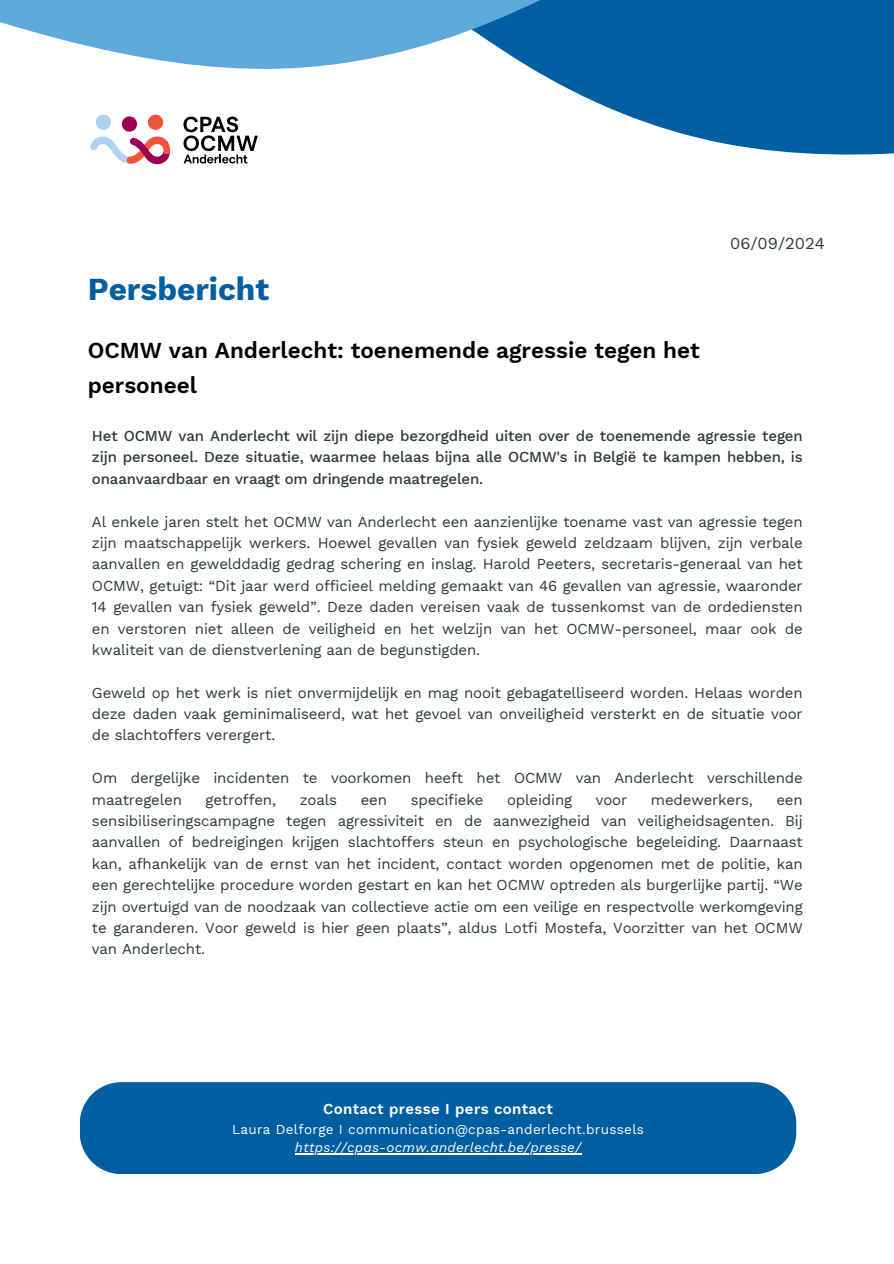
<style>
.page{position:relative;width:894px;height:1264px;background:#fff}
.page>*{position:absolute;margin:0;border:0;box-sizing:border-box;transform-origin:0 0}
.t1{font:700 31.5px "Work Sans";color:#005fa0}
.t2{font:600 22.5px/34.8px "Work Sans";color:#000}
.t3{font:16.5px "Work Sans";color:#2e3938}
.t4{font:15px/21.3px "Work Sans";letter-spacing:-.01em;color:#2e3938;text-align:justify}
.t5{font:500 15px/21.3px "Work Sans";letter-spacing:-.01em;color:#2e3938;text-align:justify}
.t6{font:600 15px "Work Sans";letter-spacing:.025em;color:#fff}
.t7{font:13.5px "Work Sans";letter-spacing:.025em;color:#fff}
.t8{font:italic 13.5px "Work Sans";letter-spacing:.025em;color:#fff}
</style>
<div class="page">
<svg style="left:155px;top:123px;width:738px;height:42px"></svg>
<svg style="left:0;top:0;width:893px;height:123px"></svg>
<svg style="left:90px;top:115px;width:80px;height:49px"></svg>
<svg style="left:183px;top:117px;width:75px;height:46px"></svg>
<div style="left:80px;top:1082px;width:716px;height:92px;background:#005fa0"></div>
<hr style="left:295px;top:1152px;width:286px;height:2px;background:#fff">
<h2 class="t1" style="left:88px;top:271px;width:183px">Persbericht</h2>
<h1 class="t2" style="left:88px;top:333px;width:613px">OCMW van Anderlecht: toenemende agressie tegen het personeel</h1>
<h3 class="t3" style="left:729px;top:233px;width:96px">06/09/2024</h3>
<p class="t5" style="left:92px;top:425px;width:712px">Het OCMW van Anderlecht wil zijn diepe bezorgdheid uiten over de toenemende agressie tegen zijn personeel. Deze situatie, waarmee helaas bijna alle OCMW's in België te kampen hebben, is onaanvaardbaar en vraagt om dringende maatregelen.</p>
<p class="t4" style="left:92px;top:511px;width:712px">Al enkele jaren stelt het OCMW van Anderlecht een aanzienlijke toename vast van agressie tegen zijn maatschappelijk werkers. Hoewel gevallen van fysiek geweld zeldzaam blijven, zijn verbale aanvallen en gewelddadig gedrag schering en inslag. Harold Peeters, secretaris-generaal van het OCMW, getuigt: “Dit jaar werd officieel melding gemaakt van 46 gevallen van agressie, waaronder 14 gevallen van fysiek geweld”. Deze daden vereisen vaak de tussenkomst van de ordediensten en verstoren niet alleen de veiligheid en het welzijn van het OCMW-personeel, maar ook de kwaliteit van de dienstverlening aan de begunstigden.</p>
<h4 class="t4" style="left:92px;top:682px;width:712px">Geweld op het werk is niet onvermijdelijk en mag nooit gebagatelliseerd worden. Helaas worden deze daden vaak geminimaliseerd, wat het gevoel van onveiligheid versterkt en de situatie voor de slachtoffers verergert.</h4>
<p class="t4" style="left:92px;top:767px;width:712px">Om dergelijke incidenten te voorkomen heeft het OCMW van Anderlecht verschillende maatregelen</p>
<p class="t4" style="left:205px;top:788px;width:72px">getroffen,</p>
<p class="t4" style="left:299px;top:788px;width:39px">zoals</p>
<p class="t4" style="left:360px;top:788px;width:28px">een</p>
<p class="t4" style="left:410px;top:788px;width:74px">specifieke</p>
<p class="t4" style="left:507px;top:788px;width:67px">opleiding</p>
<p class="t4" style="left:595px;top:788px;width:33px">voor</p>
<p class="t4" style="left:650px;top:788px;width:103px">medewerkers,</p>
<p class="t4" style="left:92px;top:788px;width:712px;text-indent:684px">een sensibiliseringscampagne tegen agressiviteit en de aanwezigheid van veiligheidsagenten. Bij aanvallen of bedreigingen krijgen slachtoffers steun en psychologische begeleiding. Daarnaast kan, afhankelijk van de ernst van het incident, contact worden opgenomen met de politie, kan een gerechtelijke procedure worden gestart en kan het OCMW optreden als burgerlijke partij. “We zijn overtuigd van de noodzaak van collectieve actie om een veilige en respectvolle werkomgeving te garanderen. Voor geweld is hier geen plaats”, aldus Lotfi Mostefa, Voorzitter van het OCMW van Anderlecht.</p>
<h4 class="t6" style="left:323px;top:1099px;width:231px">Contact presse I pers contact</h4>
<h4 class="t7" style="left:232px;top:1121px;width:413px">Laura Delforge I communication@cpas-anderlecht.brussels</h4>
<h4 class="t8" style="left:295px;top:1139px;width:287px">https://cpas-ocmw.anderlecht.be/presse/</h4>
</div>
